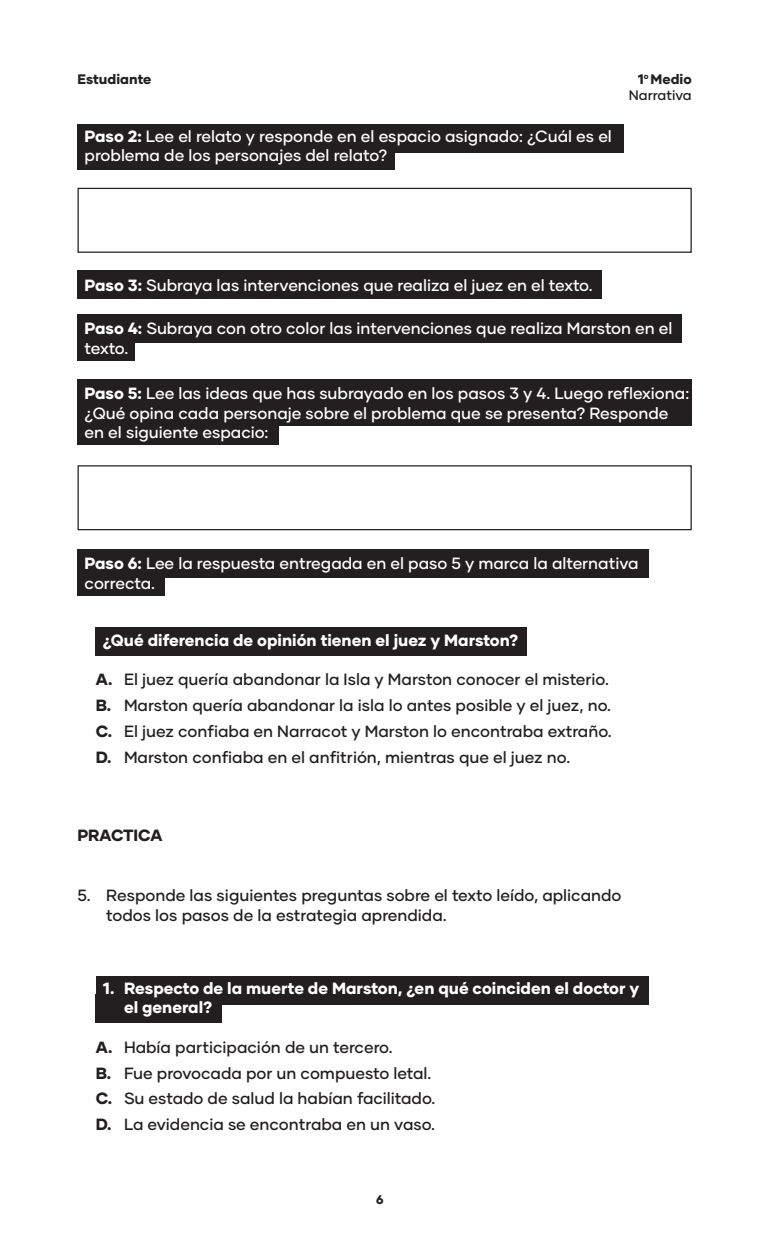
<style>
.page{position:relative;width:765px;height:1260px;background:#fff}
.page>*{position:absolute;margin:0;border:0;box-sizing:border-box;transform-origin:0 0}
.txt{font:500 16.25px/19.5px "Gilmer";color:#231f20}
.txt-2{font:500 16.25px/19.5px "Gilmer";color:#fff}
.txt-3{font:800 16.25px/19.5px "Gilmer";color:#fff}
.txt-4{font:800 16.25px "Gilmer";letter-spacing:-.005em;color:#231f20}
.t1{font:500 13.75px/16.2px "Gilmer";color:#231f20;text-align:right}
.t2{font:800 13.75px "Gilmer";color:#231f20}
.t3{font:800 12.5px "Gilmer";color:#231f20}
.s1{font-weight:800}
</style>
<div class="page">
<div style="left:96px;top:977px;width:553px;height:28px;background:#231f20"></div>
<div style="left:96px;top:994px;width:126px;height:29px;background:#231f20"></div>
<div style="left:78px;top:270px;width:524px;height:29px;background:#231f20"></div>
<div style="left:96px;top:627px;width:431px;height:28px;background:#231f20"></div>
<div style="left:78px;top:550px;width:571px;height:28px;background:#231f20"></div>
<div style="left:78px;top:567px;width:87px;height:29px;background:#231f20"></div>
<div style="left:78px;top:379px;width:614px;height:29px;background:#231f20"></div>
<div style="left:78px;top:397px;width:614px;height:28px;background:#231f20"></div>
<div style="left:78px;top:417px;width:201px;height:28px;background:#231f20"></div>
<div style="left:78px;top:315px;width:604px;height:28px;background:#231f20"></div>
<div style="left:78px;top:332px;width:57px;height:29px;background:#231f20"></div>
<div style="left:78px;top:124px;width:546px;height:28px;background:#231f20"></div>
<div style="left:78px;top:142px;width:317px;height:28px;background:#231f20"></div>
<div style="left:78px;top:188px;width:614px;height:65px;border:1px solid #231f20"></div>
<div style="left:78px;top:465px;width:614px;height:65px;border:1px solid #231f20"></div>
<p class="t2" style="left:78px;top:70px;width:75px">Estudiante</p>
<p class="txt-2" style="left:85px;top:126px;width:529px"><span class="s1">Paso 2:</span> Lee el relato y responde en el espacio asignado: ¿Cuál es el problema de los personajes del relato?</p>
<p class="t1" style="left:629px;top:71px;width:64px"><span class="s1">1</span><sup>o</sup> <span class="s1">Medio<br></span>Narrativa</p>
<p class="txt-2" style="left:85px;top:275px;width:510px"><span class="s1">Paso 3:</span> Subraya las intervenciones que realiza el juez en el texto.</p>
<p class="txt-2" style="left:85px;top:319px;width:589px"><span class="s1">Paso 4:</span> Subraya con otro color las intervenciones que realiza Marston en el texto.</p>
<p class="txt-2" style="left:85px;top:383px;width:606px"><span class="s1">Paso 5:</span> Lee las ideas que has subrayado en los pasos 3 y 4. Luego reflexiona: ¿Qué opina cada personaje sobre el problema que se presenta? Responde en el siguiente espacio:</p>
<p class="txt-2" style="left:85px;top:554px;width:556px"><span class="s1">Paso 6:</span> Lee la respuesta entregada en el paso 5 y marca la alternativa correcta.</p>
<p class="txt-3" style="left:103px;top:630px;width:417px">¿Qué diferencia de opinión tienen el juez y Marston?</p>
<p class="txt" style="left:96px;top:670px;width:515px"><span class="s1">A.</span> El juez quería abandonar la Isla y Marston conocer el misterio.</p>
<p class="txt" style="left:96px;top:696px;width:517px"><span class="s1">B.</span> Marston quería abandonar la isla lo antes posible y el juez, no.</p>
<p class="txt" style="left:96px;top:722px;width:518px"><span class="s1">C.</span> El juez confiaba en Narracot y Marston lo encontraba extraño.</p>
<p class="txt" style="left:96px;top:747px;width:476px"><span class="s1">D.</span> Marston confiaba en el anfitrión, mientras que el juez no.</p>
<p class="txt-4" style="left:78px;top:825px;width:86px">PRACTICA</p>
<p class="txt" style="left:78px;top:886px;width:15px">5.</p>
<p class="txt" style="left:106px;top:886px;width:517px">Responde las siguientes preguntas sobre el texto leído, aplicando todos los pasos de la estrategia aprendida.</p>
<p class="txt-3" style="left:124px;top:978px;width:517px;text-indent:-21px">1. Respecto de la muerte de Marston, ¿en qué coinciden el doctor y el general?</p>
<p class="txt" style="left:96px;top:1037px;width:298px"><span class="s1">A.</span> Había participación de un tercero.</p>
<p class="txt" style="left:96px;top:1063px;width:337px"><span class="s1">B.</span> Fue provocada por un compuesto letal.</p>
<p class="txt" style="left:96px;top:1089px;width:341px"><span class="s1">C.</span> Su estado de salud la habían facilitado.</p>
<p class="txt" style="left:96px;top:1115px;width:341px"><span class="s1">D.</span> La evidencia se encontraba en un vaso.</p>
<p class="t3" style="left:376px;top:1192px;width:9px">6</p>
</div>
